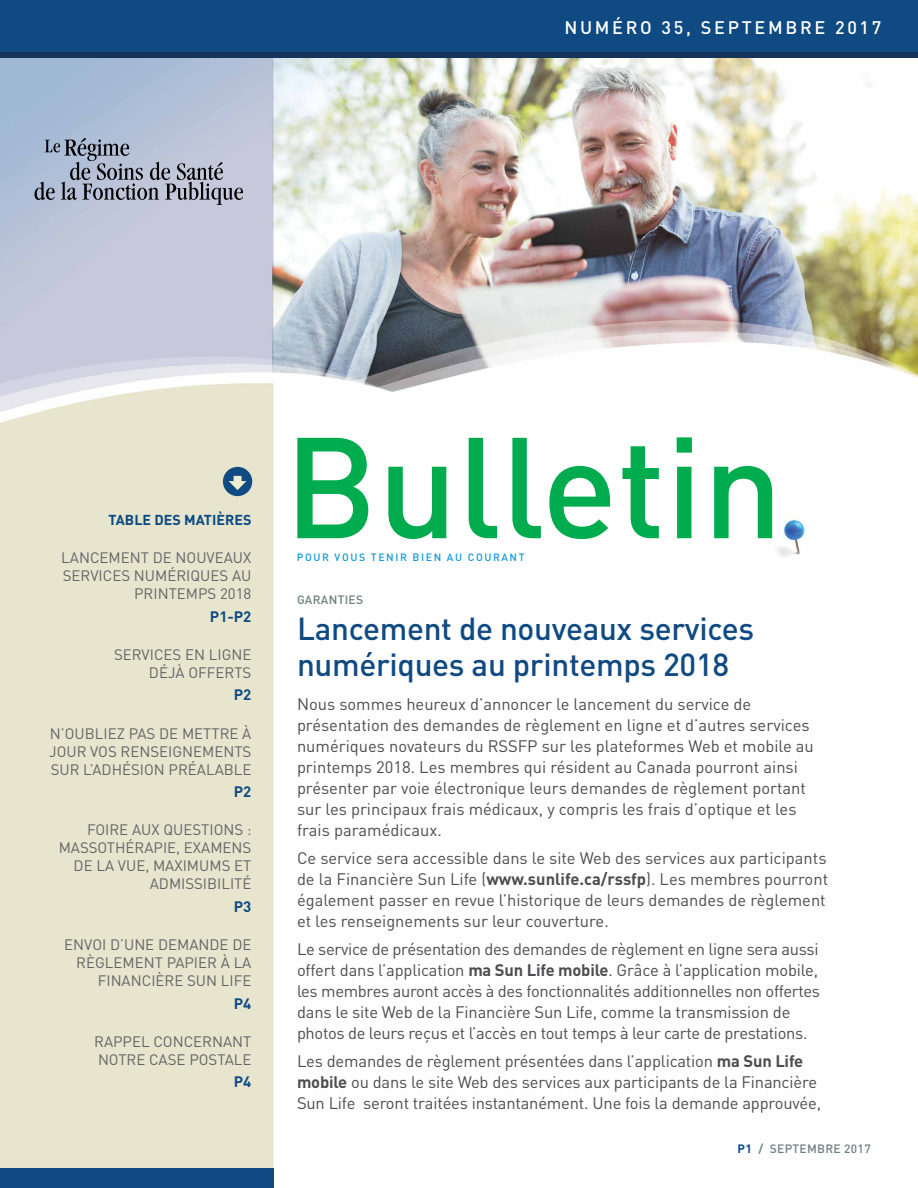
<style>
.page{position:relative;width:918px;height:1188px;background:#fff}
.page>*{position:absolute;margin:0;border:0;box-sizing:border-box;transform-origin:0 0}
.t1{font:500 31.5px/36px "DIN";letter-spacing:-.01em;color:#104a82}
.t2{font:500 18px "DIN";letter-spacing:.15em;color:#fff}
.t3{font:16.5px/21px "DIN";letter-spacing:-.025em;color:#4d4d4f}
.t4{font:15px/18px "DIN";color:#636466;text-align:right}
.t5{font:700 15px "DIN";color:#104a82}
.t6{font:700 14.25px "DIN";color:#0a4982}
.t7{font:500 12px "DIN";letter-spacing:.025em;color:#6d8080}
.t8{font:500 10.5px "DIN";letter-spacing:.15em;color:#109ad6}
.s1{font-weight:700}
.s2{font-weight:700;color:#104a82}
</style>
<div class="page">
<img style="left:0;top:58px;width:918px;height:1110px">
<div style="left:0;top:0;width:918px;height:55px;background:#104a82"></div>
<div style="left:0;top:52px;width:918px;height:6px;background:#15345b"></div>
<div style="left:0;top:1168px;width:274px;height:20px;background:#104a82"></div>
<div style="left:223px;top:467px;width:29px;height:29px;background:#104a82;border-radius:50%"></div>
<svg style="left:229px;top:476px;width:18px;height:14px"></svg>
<img style="left:774px;top:512px;width:38px;height:49px">
<svg style="left:297px;top:437px;width:475px;height:102px"></svg>
<svg style="left:35px;top:138px;width:208px;height:67px;background:#9da5b7"></svg>
<p class="t2" style="left:564px;top:16px;width:319px">NUMÉRO 35, SEPTEMBRE 2017</p>
<p class="t6" style="left:109px;top:510px;width:144px">Table des matières</p>
<p class="t4" style="left:61px;top:548px;width:192px">Lancement de nouveaux services numériques au printemps 2018</p>
<p class="t5" style="left:210px;top:606px;width:43px">P1-P2</p>
<p class="t4" style="left:114px;top:645px;width:139px">Services en ligne déjà offerts</p>
<p class="t5" style="left:234px;top:685px;width:19px">P2</p>
<p class="t4" style="left:49px;top:724px;width:204px;text-align:justify">N ’oubliez pas de mettre à jour vos renseignements sur l’adhésion préalable</p>
<p class="t5" style="left:234px;top:782px;width:19px">P2</p>
<p class="t4" style="left:59px;top:821px;width:194px">Foire aux questions : massothérapie, examens de la vue, maximums et admissibilité</p>
<p class="t5" style="left:234px;top:897px;width:19px">P3</p>
<p class="t4" style="left:64px;top:935px;width:189px">Envoi d’une demande de règlement papier à la<br>Financière Sun Life</p>
<p class="t5" style="left:234px;top:993px;width:19px">P4</p>
<p class="t4" style="left:94px;top:1032px;width:159px;text-align:left">Rappel concernant notre case postale</p>
<p class="t5" style="left:234px;top:1072px;width:19px">P4</p>
<p class="t8" style="left:297px;top:550px;width:229px">POUR VOUS TEN IR BIEN AU COURAN T</p>
<p class="t7" style="left:297px;top:592px;width:67px">GARANTIES</p>
<h1 class="t1" style="left:297px;top:609px;width:459px">LANCEMENT DE NOUVEAUX SERVICES<br>NUMÉRIQUES AU PRINTEMPS 2018</h1>
<p class="t3" style="left:297px;top:694px;width:514px">Nous sommes heureux d’annoncer le lancement du service de présentation des demandes de règlement en ligne et d’autres services numériques novateurs du RSSFP</p>
<p class="t3" style="left:297px;top:736px;width:518px;text-indent:245px">sur les plateformes Web et mobile au printemps 2018. Les membres qui résident au Canada pourront ainsi présenter par voie électronique leurs demandes de règlement portant sur les principaux frais médicaux, y compris les frais d’optique et les frais paramédicaux.</p>
<p class="t3" style="left:297px;top:847px;width:533px">Ce service sera accessible dans le site Web des services aux participants de la Financière Sun Life (<span class="s1">www.sunlife.ca/rssfp</span>). Les membres pourront également passer en revue l’historique de leurs demandes de règlement et les renseignements sur leur couverture.</p>
<p class="t3" style="left:297px;top:938px;width:525px">Le service de présentation des demandes de règlement en ligne sera aussi offert dans l’application <span class="s1">ma Sun Life mobile</span>. Grâce à l’application mobile, les membres auront accès à des fonctionnalités additionnelles non offertes dans le site Web de la Financière Sun Life, comme la transmission de photos de leurs reçus et l’accès en tout temps à leur carte de prestations.</p>
<p class="t3" style="left:297px;top:1050px;width:526px">Les demandes de règlement présentées dans l’application <span class="s1">ma Sun Life mobile</span> ou dans le site Web des services aux participants de la Financière<br>Sun Life seront traitées instantanément. U ne fois la demande approuvée,</p>
<p class="t7" style="left:738px;top:1141px;width:135px"><span class="s2">p1</span> <span class="s1">/</span> SEPTEMBRE 2017</p>
</div>
